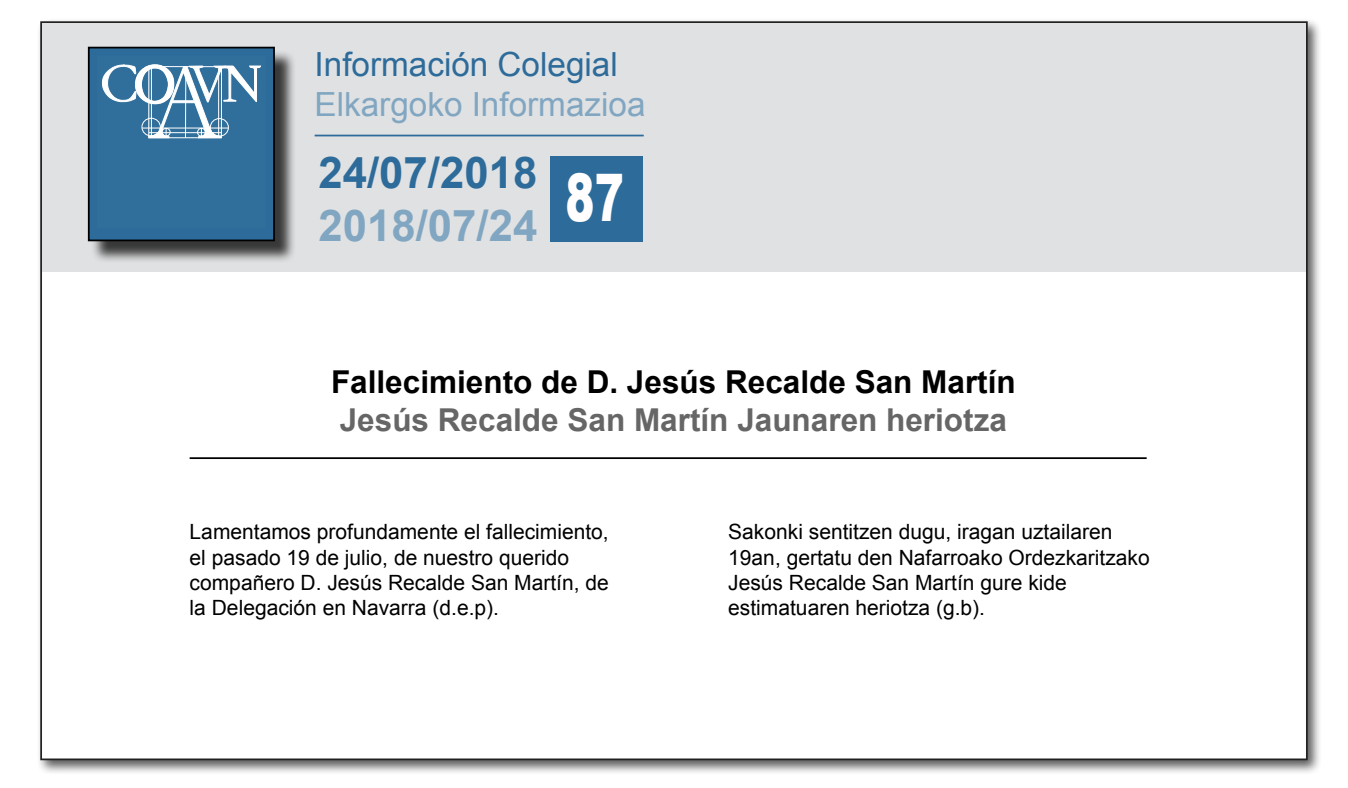
<style>
.page{position:relative;width:1348px;height:788px;background:#fff}
.page>*{position:absolute;margin:0;border:0;box-sizing:border-box;transform-origin:0 0}
.t1{font:900 65.62px "Arial";color:#fffdfd;scale:.67 1}
.t2{font:700 43.75px "Arial";color:#2d6b9a}
.t3{font:700 43.75px "Arial";color:#81a6c2}
.t4{font:33.25px "Arial";color:#81a6c2}
.t5{font:33.25px "Arial";color:#2d6b9a}
.t6{font:700 31.5px "Arial";color:#000}
.t7{font:700 31.5px "Arial";color:#666}
.t8{font:21px/25.2px "Arial";color:#000}
</style>
<div class="page">
<div style="left:36px;top:17px;width:1286px;height:758px;background:#000;opacity:.75"></div>
<div style="left:41px;top:22px;width:1265px;height:737px;background:#fff"></div>
<div style="left:42px;top:23px;width:1263px;height:248px;background:#e0e1e2"></div>
<div style="left:90px;top:49px;width:206px;height:214px;background:#000;opacity:.75"></div>
<div style="left:89px;top:48px;width:185px;height:192px;background:#2d6b9a"></div>
<div style="left:98px;top:56px;width:167px;height:172px;background:#306f9b"></div>
<svg style="left:102px;top:64px;width:159px;height:74px"></svg>
<hr style="left:149px;top:137px;width:72px;height:1px;background:#fff">
<hr style="left:142px;top:128px;width:86px;height:1px;background:#fff">
<hr style="left:218px;top:67px;width:1px;height:71px;background:#fff">
<hr style="left:151px;top:67px;width:1px;height:71px;background:#fff">
<div style="left:88px;top:47px;width:187px;height:194px;border:2px solid #000"></div>
<hr style="left:315px;top:135px;width:329px;height:1px;background:#2d6b9a">
<hr style="left:190px;top:457px;width:956px;height:2px;background:#000">
<div style="left:550px;top:156px;width:92px;height:86px;background:#2d6b9a"></div>
<h3 class="t5" style="left:315px;top:43px;width:305px">Información Colegial</h3>
<h3 class="t4" style="left:315px;top:83px;width:332px">Elkargoko Informazioa</h3>
<h2 class="t2" style="left:318px;top:144px;width:220px">24/07/2018</h2>
<h2 class="t3" style="left:318px;top:196px;width:220px">2018/07/24</h2>
<h1 class="t1" style="left:565px;top:149px;width:89px">87</h1>
<h3 class="t6" style="left:331px;top:361px;width:686px">Fallecimiento de D. Jesús Recalde San Martín</h3>
<h3 class="t7" style="left:340px;top:399px;width:668px">Jesús Recalde San Martín Jaunaren heriotza</h3>
<p class="t8" style="left:190px;top:519px;width:421px">Lamentamos profundamente el fallecimiento, el pasado 19 de julio, de nuestro querido compañero D. Jesús Recalde San Martín, de la Delegación en Navarra (d.e.p).</p>
<p class="t8" style="left:728px;top:519px;width:423px">Sakonki sentitzen dugu, iragan uztailaren 19an, gertatu den Nafarroako Ordezkaritzako Jesús Recalde San Martín gure kide estimatuaren heriotza (g.b).</p>
</div>
